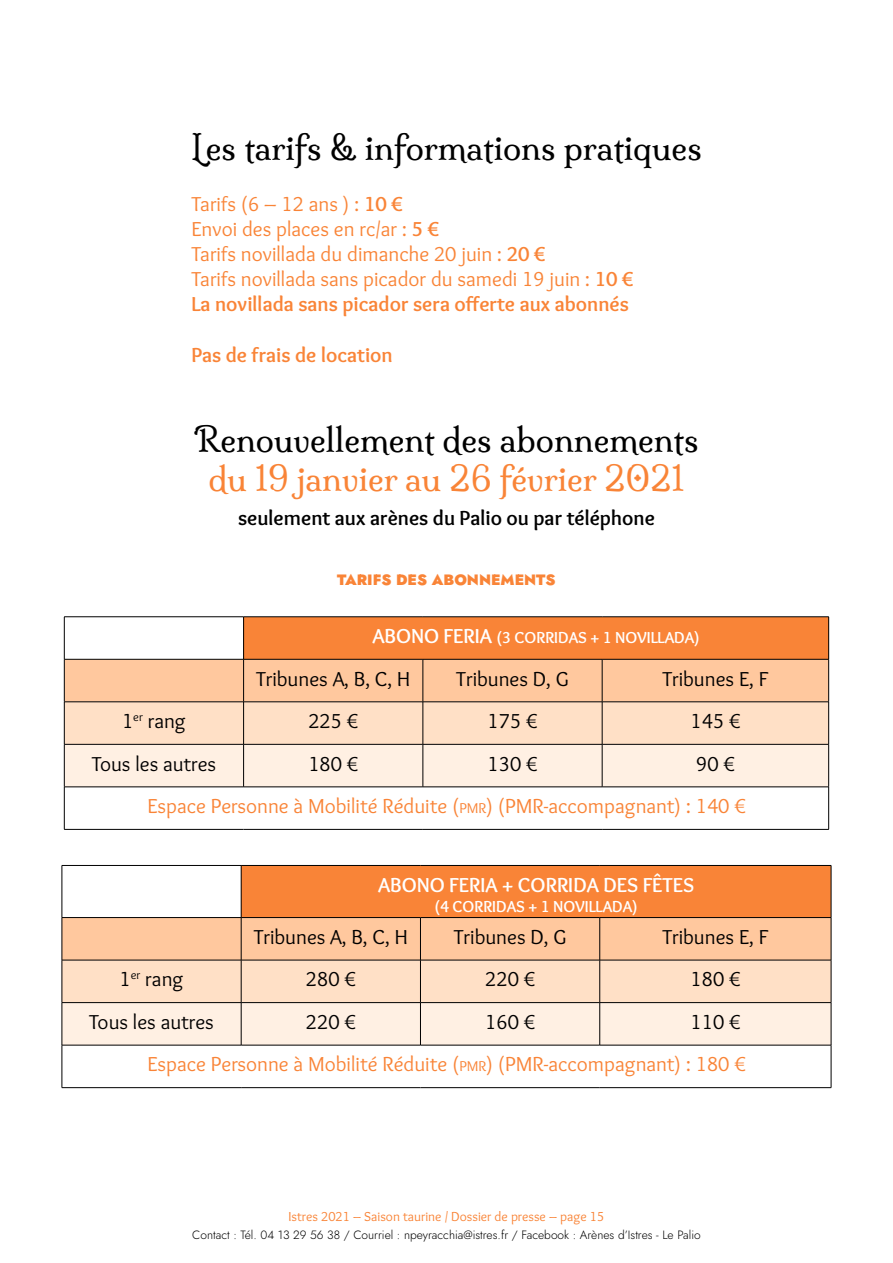
<style>
.page{position:relative;width:893px;height:1263px;background:#fff}
.page>*{position:absolute;margin:0;border:0;box-sizing:border-box;transform-origin:0 0}
.t1{font:33px "Milonga";color:#000}
.t2{font:33px "Milonga";color:#f98437}
.t3{font:21px/25.2px "Overlock";color:#f98437}
.t4{font:21px "Overlock";color:#000}
.t5{font:700 21px "Overlock";color:#000}
.t6{font:700 21px "Overlock";color:#fff}
.t7{font:700 21px "Overlock";color:#f98437}
.t8{font:700 16.5px "Overlock";color:#fff}
.t9{font:900 15px "Jost";color:#f98437}
.t10{font:13.5px "Overlock";color:#f98437}
.t11{font:300 12px "Jost";color:#000}
.s1{font-weight:700}
.s2{font-size:21px}
.s3{color:#000}
.s4{font-size:14.7px}
</style>
<div class="page">
<div style="left:244px;top:617px;width:585px;height:42px;background:#f98437"></div>
<svg style="left:65px;top:660px;width:763px;height:127px;background:#fcdbc0"></svg>
<hr style="left:64px;top:616px;width:180px;height:1px;background:#000">
<hr style="left:64px;top:617px;width:1px;height:42px;background:#000">
<hr style="left:244px;top:616px;width:179px;height:1px;background:#000">
<hr style="left:243px;top:617px;width:1px;height:42px;background:#000">
<hr style="left:423px;top:616px;width:179px;height:1px;background:#000">
<hr style="left:602px;top:616px;width:227px;height:1px;background:#000">
<hr style="left:828px;top:617px;width:1px;height:42px;background:#000">
<hr style="left:244px;top:659px;width:179px;height:1px;background:#000">
<hr style="left:423px;top:659px;width:179px;height:1px;background:#000">
<hr style="left:423px;top:659px;width:1px;height:43px;background:#000">
<hr style="left:602px;top:659px;width:227px;height:1px;background:#000">
<hr style="left:602px;top:659px;width:1px;height:43px;background:#000">
<hr style="left:828px;top:659px;width:1px;height:43px;background:#000">
<hr style="left:64px;top:702px;width:1px;height:42px;background:#000">
<hr style="left:244px;top:701px;width:179px;height:1px;background:#000">
<hr style="left:243px;top:702px;width:1px;height:42px;background:#000">
<hr style="left:423px;top:701px;width:179px;height:1px;background:#000">
<hr style="left:423px;top:702px;width:1px;height:42px;background:#000">
<hr style="left:602px;top:701px;width:227px;height:1px;background:#000">
<hr style="left:602px;top:702px;width:1px;height:42px;background:#000">
<hr style="left:828px;top:702px;width:1px;height:42px;background:#000">
<hr style="left:64px;top:744px;width:180px;height:1px;background:#000">
<hr style="left:64px;top:744px;width:1px;height:43px;background:#000">
<hr style="left:244px;top:744px;width:179px;height:1px;background:#000">
<hr style="left:243px;top:744px;width:1px;height:43px;background:#000">
<hr style="left:423px;top:744px;width:179px;height:1px;background:#000">
<hr style="left:423px;top:744px;width:1px;height:43px;background:#000">
<hr style="left:602px;top:744px;width:227px;height:1px;background:#000">
<hr style="left:602px;top:744px;width:1px;height:43px;background:#000">
<hr style="left:828px;top:744px;width:1px;height:43px;background:#000">
<hr style="left:64px;top:787px;width:180px;height:1px;background:#000">
<hr style="left:64px;top:787px;width:1px;height:42px;background:#000">
<hr style="left:244px;top:787px;width:179px;height:1px;background:#000">
<hr style="left:423px;top:787px;width:179px;height:1px;background:#000">
<hr style="left:602px;top:787px;width:227px;height:1px;background:#000">
<hr style="left:828px;top:787px;width:1px;height:42px;background:#000">
<hr style="left:64px;top:829px;width:180px;height:1px;background:#000">
<hr style="left:244px;top:829px;width:179px;height:1px;background:#000">
<hr style="left:423px;top:829px;width:179px;height:1px;background:#000">
<hr style="left:602px;top:829px;width:227px;height:1px;background:#000">
<hr style="left:64px;top:659px;width:180px;height:1px;background:#000">
<hr style="left:64px;top:659px;width:1px;height:43px;background:#000">
<hr style="left:243px;top:659px;width:1px;height:43px;background:#000">
<hr style="left:64px;top:701px;width:180px;height:1px;background:#000">
<div style="left:241px;top:865px;width:590px;height:52px;background:#f98437"></div>
<svg style="left:63px;top:918px;width:768px;height:127px;background:#fcdbc0"></svg>
<hr style="left:62px;top:865px;width:179px;height:1px;background:#000">
<hr style="left:62px;top:866px;width:1px;height:51px;background:#000">
<hr style="left:241px;top:865px;width:179px;height:1px;background:#000">
<hr style="left:241px;top:866px;width:1px;height:51px;background:#000">
<hr style="left:420px;top:865px;width:180px;height:1px;background:#000">
<hr style="left:600px;top:865px;width:231px;height:1px;background:#000">
<hr style="left:831px;top:866px;width:1px;height:51px;background:#000">
<hr style="left:241px;top:917px;width:179px;height:1px;background:#000">
<hr style="left:420px;top:917px;width:180px;height:1px;background:#000">
<hr style="left:420px;top:918px;width:1px;height:42px;background:#000">
<hr style="left:600px;top:917px;width:231px;height:1px;background:#000">
<hr style="left:599px;top:918px;width:1px;height:42px;background:#000">
<hr style="left:831px;top:918px;width:1px;height:42px;background:#000">
<hr style="left:62px;top:960px;width:1px;height:42px;background:#000">
<hr style="left:241px;top:960px;width:179px;height:1px;background:#000">
<hr style="left:241px;top:960px;width:1px;height:42px;background:#000">
<hr style="left:420px;top:960px;width:180px;height:1px;background:#000">
<hr style="left:420px;top:960px;width:1px;height:42px;background:#000">
<hr style="left:600px;top:960px;width:231px;height:1px;background:#000">
<hr style="left:599px;top:960px;width:1px;height:42px;background:#000">
<hr style="left:831px;top:960px;width:1px;height:42px;background:#000">
<hr style="left:62px;top:1002px;width:179px;height:1px;background:#000">
<hr style="left:62px;top:1003px;width:1px;height:42px;background:#000">
<hr style="left:241px;top:1002px;width:179px;height:1px;background:#000">
<hr style="left:241px;top:1003px;width:1px;height:42px;background:#000">
<hr style="left:420px;top:1002px;width:180px;height:1px;background:#000">
<hr style="left:420px;top:1003px;width:1px;height:42px;background:#000">
<hr style="left:600px;top:1002px;width:231px;height:1px;background:#000">
<hr style="left:599px;top:1003px;width:1px;height:42px;background:#000">
<hr style="left:831px;top:1003px;width:1px;height:42px;background:#000">
<hr style="left:62px;top:1045px;width:179px;height:1px;background:#000">
<hr style="left:62px;top:1045px;width:1px;height:42px;background:#000">
<hr style="left:241px;top:1045px;width:179px;height:1px;background:#000">
<hr style="left:420px;top:1045px;width:180px;height:1px;background:#000">
<hr style="left:600px;top:1045px;width:231px;height:1px;background:#000">
<hr style="left:831px;top:1045px;width:1px;height:42px;background:#000">
<hr style="left:62px;top:1087px;width:179px;height:1px;background:#000">
<hr style="left:241px;top:1087px;width:179px;height:1px;background:#000">
<hr style="left:420px;top:1087px;width:180px;height:1px;background:#000">
<hr style="left:600px;top:1087px;width:231px;height:1px;background:#000">
<hr style="left:62px;top:917px;width:179px;height:1px;background:#000">
<hr style="left:62px;top:918px;width:1px;height:42px;background:#000">
<hr style="left:241px;top:918px;width:1px;height:42px;background:#000">
<hr style="left:62px;top:960px;width:179px;height:1px;background:#000">
<h1 class="t1" style="left:191px;top:128px;width:512px">Les tarifs &amp; informations pratiques</h1>
<p class="t3" style="left:191px;top:191px;width:443px">Tarifs (6 – 12 ans ) : <span class="s1">10 €<br></span>Envoi des places en rc/ar : <span class="s1">5 €<br></span>Tarifs novillada du dimanche 20 juin : <span class="s1">20 €<br></span>Tarifs novillada sans picador du samedi 19 juin : <span class="s1">10 € La novillada sans picador sera offerte aux abonnés</span></p>
<p class="t7" style="left:191px;top:342px;width:203px">Pas de frais de location</p>
<h1 class="t1" style="left:194px;top:419px;width:505px">Renouvellement des abonnements</h1>
<h1 class="t2" style="left:209px;top:459px;width:477px">du 19 janvier au 26 février 2021</h1>
<p class="t5" style="left:238px;top:506px;width:418px">seulement aux arènes du Palio ou par téléphone</p>
<p class="t9" style="left:337px;top:570px;width:29px">TARIFS</p>
<p class="t9" style="left:396px;top:570px;width:11px">DES</p>
<p class="t9" style="left:432px;top:570px;width:116px">ABONNEMENTS</p>
<p class="t8" style="left:372px;top:628px;width:329px"><span class="s2">ABONO FERIA</span> (3 CORRIDAS + 1 NOVILLADA)</p>
<p class="t4" style="left:256px;top:667px;width:156px">Tribunes A, B, C, H</p>
<p class="t4" style="left:456px;top:667px;width:114px">Tribunes D, G</p>
<p class="t4" style="left:662px;top:667px;width:107px">Tribunes E, F</p>
<p class="t4" style="left:122px;top:709px;width:65px">1<sup>er</sup> rang</p>
<p class="t4" style="left:308px;top:709px;width:51px">225 €</p>
<p class="t4" style="left:488px;top:709px;width:51px">175 €</p>
<p class="t4" style="left:690px;top:709px;width:51px">145 €</p>
<p class="t4" style="left:92px;top:752px;width:126px">Tous les autres</p>
<p class="t4" style="left:308px;top:752px;width:51px">180 €</p>
<p class="t4" style="left:488px;top:752px;width:51px">130 €</p>
<p class="t3" style="left:147px;top:742px;width:600px;line-height:42.6px;text-indent:549px"><span class="s3">90 €<br></span>Espace Personne à Mobilité Réduite (<span class="s4">PMR</span>) (PMR-accompagnant) : 140 €</p>
<p class="t6" style="left:378px;top:872px;width:318px">ABONO FERIA + CORRIDA DES FÊTES</p>
<p class="t8" style="left:434px;top:896px;width:205px">(4 CORRIDAS + 1 NOVILLADA)</p>
<p class="t4" style="left:254px;top:925px;width:156px">Tribunes A, B, C, H</p>
<p class="t4" style="left:454px;top:925px;width:114px">Tribunes D, G</p>
<p class="t4" style="left:662px;top:925px;width:107px">Tribunes E, F</p>
<p class="t4" style="left:120px;top:967px;width:65px">1<sup>er</sup> rang</p>
<p class="t4" style="left:306px;top:967px;width:51px">280 €</p>
<p class="t4" style="left:485px;top:967px;width:51px">220 €</p>
<p class="t4" style="left:690px;top:967px;width:51px">180 €</p>
<p class="t4" style="left:89px;top:1010px;width:126px">Tous les autres</p>
<p class="t4" style="left:306px;top:1010px;width:51px">220 €</p>
<p class="t4" style="left:485px;top:1010px;width:51px">160 €</p>
<p class="t3" style="left:147px;top:1001px;width:600px;line-height:42.5px;text-align:right"><span class="s3">110 €<br></span>Espace Personne à Mobilité Réduite (<span class="s4">PMR</span>) (PMR-accompagnant) : 180 €</p>
<p class="t10" style="left:289px;top:1208px;width:317px">Istres 2021 – Saison taurine / Dossier de presse – page 15</p>
<p class="t11" style="left:192px;top:1226px;width:510px">Contact : Tél. 04 13 29 56 38 / Courriel : npeyracchia@istres.fr / Facebook : Arènes d’Istres - Le Palio</p>
</div>
